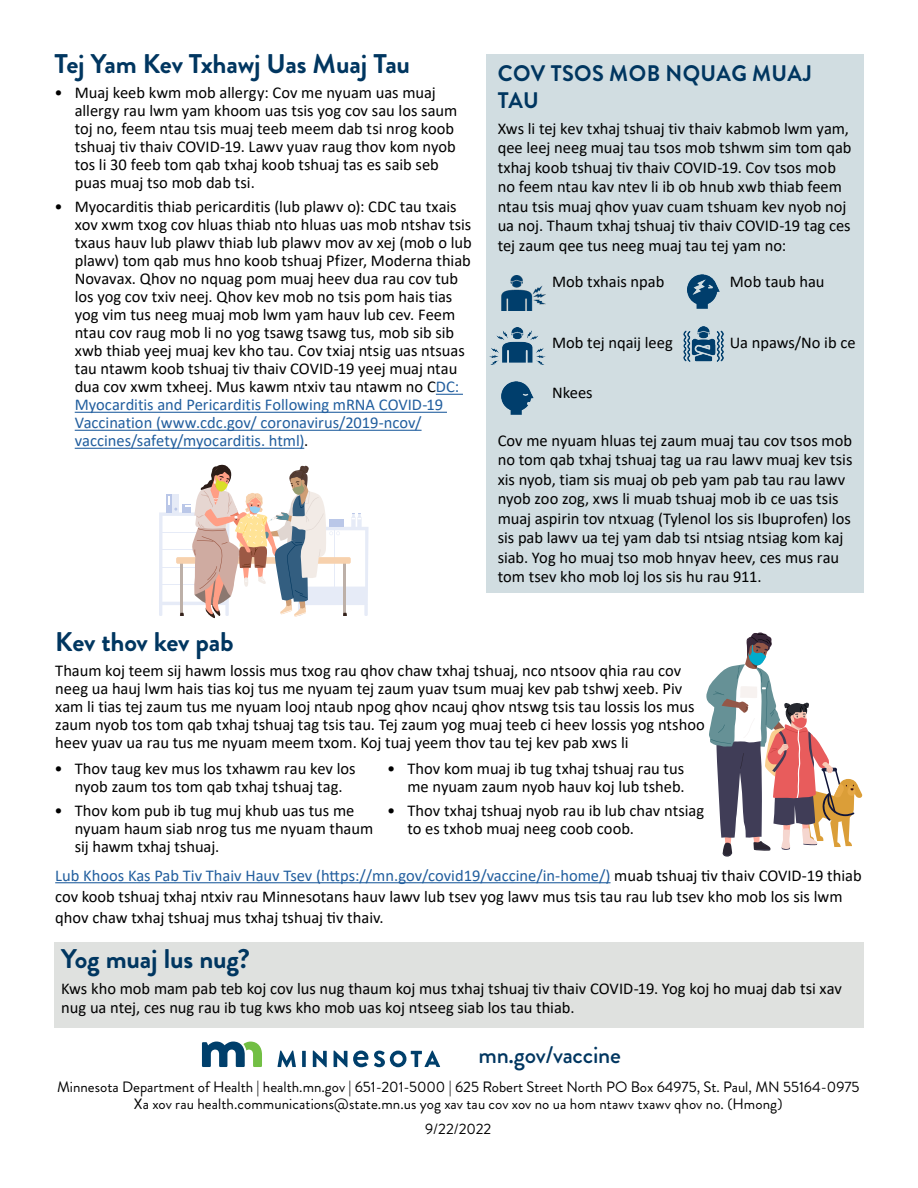
<style>
.page{position:relative;width:918px;height:1188px;background:#fff}
.page>*{position:absolute;margin:0;border:0;box-sizing:border-box;transform-origin:0 0}
.t1{font:700 27px "Brandon Grotesque";letter-spacing:-.01em;color:#003660}
.mn_gov_vaccine{font:500 24px "Brandon Grotesque";letter-spacing:-.01em;color:#003660}
.t2{font:700 22.5px/27px "Brandon Grotesque";letter-spacing:.02em;color:#003660}
.Bullets{font:16.5px/18px "Calibri";letter-spacing:-.005em;color:#000}
.body{font:16.5px/19.5px "Calibri";color:#000}
.body_10{font:15px/16.5px "Brandon Grotesque";color:#000;text-align:center}
.s1{color:#215e9e}
</style>
<div class="page">
<div style="left:487px;top:54px;width:377px;height:208px;background:#d1dde1"></div>
<svg style="left:159px;top:465px;width:210px;height:153px"></svg>
<div style="left:487px;top:423px;width:377px;height:170px;background:#d1dde1"></div>
<div style="left:487px;top:261px;width:377px;height:163px;background:#d1dde1"></div>
<img style="left:502px;top:275px;width:43px;height:35px">
<img style="left:490px;top:327px;width:55px;height:37px">
<img style="left:501px;top:381px;width:33px;height:34px">
<img style="left:687px;top:275px;width:33px;height:33px">
<img style="left:684px;top:327px;width:39px;height:35px">
<svg style="left:202px;top:1042px;width:60px;height:25px"></svg>
<svg style="left:277px;top:1051px;width:19px;height:16px"></svg>
<svg style="left:302px;top:1051px;width:4px;height:16px"></svg>
<svg style="left:313px;top:1051px;width:14px;height:16px"></svg>
<svg style="left:334px;top:1051px;width:13px;height:16px"></svg>
<svg style="left:374px;top:1051px;width:66px;height:16px"></svg>
<svg style="left:353px;top:1051px;width:15px;height:16px"></svg>
<div style="left:54px;top:942px;width:810px;height:85px;background:#dfe1df"></div>
<svg style="left:436px;top:394px;width:27px;height:1px"></svg>
<hr style="left:75px;top:412px;width:372px;height:1px;background:#215e9e">
<hr style="left:75px;top:430px;width:347px;height:1px;background:#215e9e">
<hr style="left:75px;top:448px;width:229px;height:1px;background:#215e9e">
<svg style="left:706px;top:632px;width:157px;height:225px"></svg>
<hr style="left:55px;top:882px;width:556px;height:1px;background:#215e9e">
<h3 class="t1" style="left:54px;top:45px;width:357px">Tej Yam Kev Txhawj Uas Muaj Tau</h3>
<p class="Bullets" style="left:75px;top:83px;width:384px;text-indent:-20px">• Muaj keeb kwm mob allergy: Cov me nyuam uas muaj allergy rau lwm yam khoom uas tsis yog cov sau los saum toj no, feem ntau tsis muaj teeb meem dab tsi nrog koob tshuaj tiv thaiv COVID-19. Lawv yuav raug thov kom nyob tos li 30 feeb tom qab txhaj koob tshuaj tas es saib seb puas muaj tso mob dab tsi.</p>
<p class="Bullets" style="left:75px;top:198px;width:399px;text-indent:-20px">• Myocarditis thiab pericarditis (lub plawv o): CDC tau txais xov xwm txog cov hluas thiab nto hluas uas mob ntshav tsis txaus hauv lub plawv thiab lub plawv mov av xej (mob o lub plawv) tom qab mus hno koob tshuaj Pfizer, Moderna thiab Novavax. Qhov no nquag pom muaj heev dua rau cov tub los yog cov txiv neej. Qhov kev mob no tsis pom hais tias yog vim tus neeg muaj mob lwm yam hauv lub cev. Feem ntau cov raug mob li no yog tsawg tsawg tus, mob sib sib xwb thiab yeej muaj kev kho tau. Cov txiaj ntsig uas ntsuas tau ntawm koob tshuaj tiv thaiv COVID-19 yeej muaj ntau dua cov xwm txheej. Mus kawm ntxiv tau ntawm no C<span class="s1">DC:<br>Myocarditis and Pericarditis Following mRNA COVID-19<br>Vaccination (www.cdc.gov/ coronavirus/2019-ncov/ vaccines/safety/myocarditis. html)</span>.</p>
<h4 class="t2" style="left:498px;top:60px;width:316px">COV TSOS MOB NQUAG MUAJ<br>TAU</h4>
<h4 class="Bullets" style="left:498px;top:118px;width:355px;line-height:19.5px">Xws li tej kev txhaj tshuaj tiv thaiv kabmob lwm yam, qee leej neeg muaj tau tsos mob tshwm sim tom qab txhaj koob tshuaj tiv thaiv COVID-19. Cov tsos mob no feem ntau kav ntev li ib ob hnub xwb thiab feem ntau tsis muaj qhov yuav cuam tshuam kev nyob noj ua noj. Thaum txhaj tshuaj tiv thaiv COVID-19 tag ces tej zaum qee tus neeg muaj tau tej yam no:</h4>
<p class="body" style="left:552px;top:271px;width:114px">Mob txhais npab</p>
<p class="body" style="left:552px;top:333px;width:122px">Mob tej nqaij leeg</p>
<p class="body" style="left:552px;top:382px;width:42px">Nkees</p>
<p class="body" style="left:730px;top:271px;width:96px">Mob taub hau</p>
<p class="body" style="left:730px;top:333px;width:127px">Ua npaws/No ib ce</p>
<p class="body" style="left:498px;top:430px;width:356px">Cov me nyuam hluas tej zaum muaj tau cov tsos mob no tom qab txhaj tshuaj tag ua rau lawv muaj kev tsis xis nyob, tiam sis muaj ob peb yam pab tau rau lawv nyob zoo zog, xws li muab tshuaj mob ib ce uas tsis muaj aspirin tov ntxuag (Tylenol los sis Ibuprofen) los sis pab lawv ua tej yam dab tsi ntsiag ntsiag kom kaj siab. Yog ho muaj tso mob hnyav heev, ces mus rau tom tsev kho mob loj los sis hu rau 911.</p>
<h3 class="t1" style="left:55px;top:623px;width:180px">Kev thov kev pab</h3>
<p class="body" style="left:55px;top:661px;width:651px;line-height:18px">Thaum koj teem sij hawm lossis mus txog rau qhov chaw txhaj tshuaj, nco ntsoov qhia rau cov neeg ua hauj lwm hais tias koj tus me nyuam tej zaum yuav tsum muaj kev pab tshwj xeeb. Piv xam li tias tej zaum tus me nyuam looj ntaub npog qhov ncauj qhov ntswg tsis tau lossis los mus zaum nyob tos tom qab txhaj tshuaj tag tsis tau. Tej zaum yog muaj teeb ci heev lossis yog ntshoo heev yuav ua rau tus me nyuam meem txom. Koj tuaj yeem thov tau tej kev pab xws li</p>
<p class="Bullets" style="left:54px;top:759px;width:303px;text-align:center">• Thov taug kev mus los txhawm rau kev los nyob zaum tos tom qab txhaj tshuaj tag.</p>
<p class="Bullets" style="left:75px;top:801px;width:300px;text-indent:-20px">• Thov kom pub ib tug muj khub uas tus me nyuam haum siab nrog tus me nyuam thaum sij hawm txhaj tshuaj.</p>
<p class="Bullets" style="left:387px;top:759px;width:299px;text-align:right">• Thov kom muaj ib tug txhaj tshuaj rau tus me nyuam zaum nyob hauv koj lub tsheb.</p>
<p class="Bullets" style="left:407px;top:801px;width:298px;text-indent:-20px">• Thov txhaj tshuaj nyob rau ib lub chav ntsiag to es txhob muaj neeg coob coob.</p>
<p class="body" style="left:55px;top:865px;width:808px;line-height:21px"><span class="s1">Lub Khoos Kas Pab Tiv Thaiv Hauv Tsev (https://mn.gov/covid19/vaccine/in-home/)</span> muab tshuaj tiv thaiv COVID-19 thiab cov koob tshuaj txhaj ntxiv rau Minnesotans hauv lawv lub tsev yog lawv mus tsis tau rau lub tsev kho mob los sis lwm qhov chaw txhaj tshuaj mus txhaj tshuaj tiv thaiv.</p>
<h3 class="t1" style="left:61px;top:939px;width:190px">Yog muaj lus nug?</h3>
<p class="body" style="left:61px;top:978px;width:782px">Kws kho mob mam pab teb koj cov lus nug thaum koj mus txhaj tshuaj tiv thaiv COVID-19. Yog koj ho muaj dab tsi xav nug ua ntej, ces nug rau ib tug kws kho mob uas koj ntseeg siab los tau thiab.</p>
<p class="mn_gov_vaccine" style="left:478px;top:1038px;width:144px">mn.gov/vaccine</p>
<p class="body_10" style="left:57px;top:1079px;width:804px">Minnesota Department of Health | health.mn.gov | 651-201-5000 | 625 Robert Street North PO Box 64975, St. Paul, MN 55164-0975<br>Xa xov rau health.communications@state.mn.us yog xav tau cov xov no ua hom ntawv txawv qhov no. (Hmong)</p>
<p class="body_10" style="left:425px;top:1121px;width:68px">9/22/2022</p>
</div>
